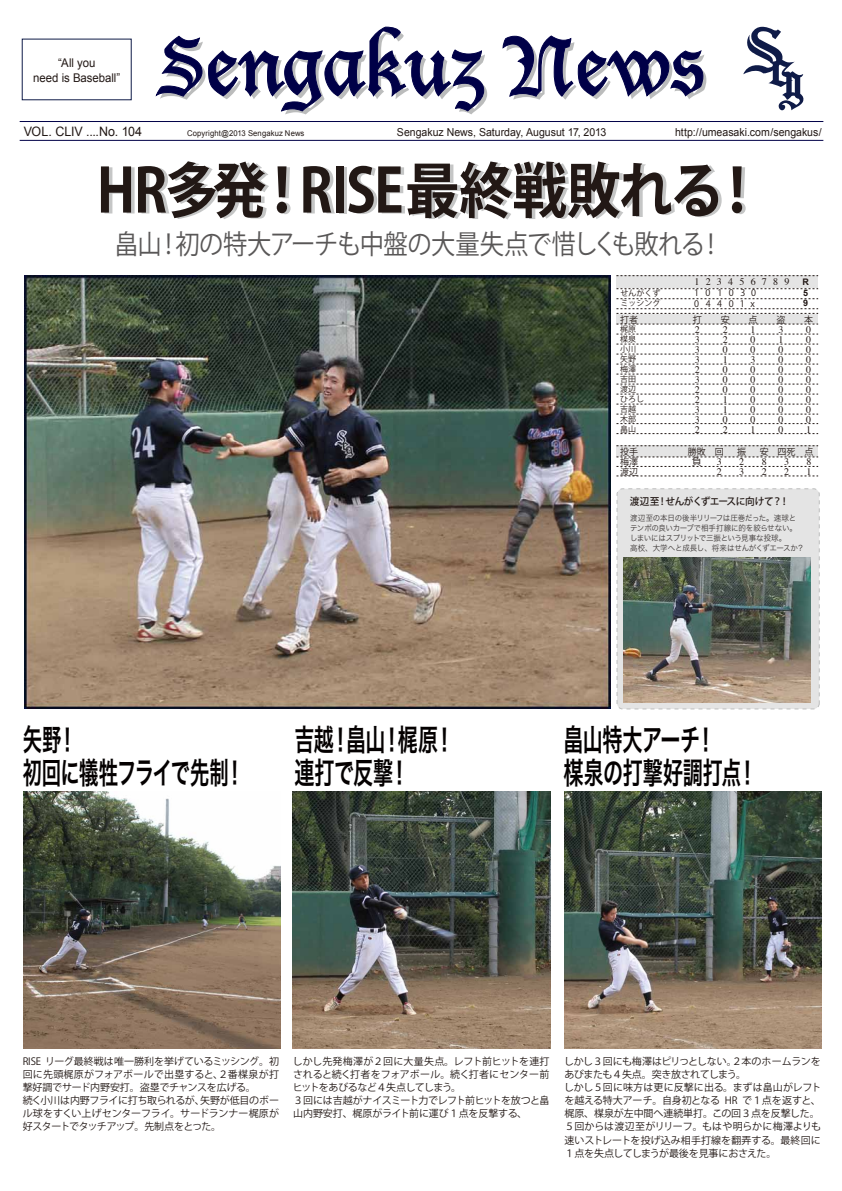
<style>
.page{position:relative;width:842px;height:1191px;background:#fff}
.page>*{position:absolute;margin:0;border:0;box-sizing:border-box;transform-origin:0 0}
.t1{font:700 60px "Koz Go Pro";letter-spacing:-.025em;color:#221815;scale:.9 1}
.t2{font:30.2px/33px "Hira Kaku Pro W6";letter-spacing:-.015em;color:#040000;scale:.66 1}
.t3{font:30.2px/33px "Hira Kaku Pro W6";letter-spacing:-.015em;color:#040000;scale:.64 1}
.t4{font:27px "Koz Go Pro";letter-spacing:-.045em;color:#595757;scale:.9 1}
.t5{font:13px "Arial";color:#221815;scale:.96 1}
.t6{font:12px/15px "Arial";letter-spacing:-.005em;color:#221815;text-align:center;scale:.95 1}
.t7{font:11px "Arial";color:#221815;scale:.96 1}
.t8{font:10px/13px "Koz Go Pro";letter-spacing:-.01em;color:#221815}
.t9{font:10px/10px "Times";color:#221815}
.t10{font:500 10px "Koz Go Pro";letter-spacing:-.055em;color:#221815}
.t11{font:9px/10px "Koz Go Pro";color:#221815;text-align:justify}
.t12{font:700 9px/11px "Arial";color:#221815}
.t13{font:8px/10px "Hira Kaku Pro W3";letter-spacing:-.04em;color:#3c3736;scale:.94 1}
.t14{font:8px/10px "Koz Go Pro";color:#221815}
.t15{font:8px "Arial";letter-spacing:.015em;color:#221815;scale:.96 1}
.s1{color:#c5c6c6}
.s2{font-size:9px}
</style>
<div class="page">
<img style="left:564px;top:791px;width:258px;height:257px">
<img style="left:293px;top:791px;width:257px;height:257px">
<img style="left:23px;top:791px;width:257px;height:257px">
<img style="left:25px;top:275px;width:585px;height:434px">
<svg style="left:743px;top:27px;width:61px;height:83px"></svg>
<hr style="left:20px;top:140px;width:803px;height:1px;background:#000047">
<hr style="left:20px;top:121px;width:803px;height:1px;background:#000047">
<svg style="left:155px;top:26px;width:332px;height:88px"></svg>
<svg style="left:502px;top:35px;width:204px;height:65px"></svg>
<div style="left:616px;top:275px;width:202px;height:13px;background:#e4e4e4"></div>
<svg style="left:616px;top:288px;width:202px;height:1px"></svg>
<svg style="left:616px;top:298px;width:202px;height:1px"></svg>
<svg style="left:616px;top:275px;width:202px;height:1px"></svg>
<div style="left:616px;top:445px;width:202px;height:11px;background:#e4e4e4"></div>
<svg style="left:616px;top:457px;width:202px;height:1px"></svg>
<svg style="left:616px;top:466px;width:202px;height:1px"></svg>
<svg style="left:616px;top:476px;width:202px;height:1px"></svg>
<svg style="left:616px;top:445px;width:202px;height:1px"></svg>
<div style="left:616px;top:314px;width:202px;height:9px;background:#e4e4e4"></div>
<svg style="left:616px;top:324px;width:202px;height:1px"></svg>
<svg style="left:616px;top:334px;width:202px;height:1px"></svg>
<svg style="left:616px;top:308px;width:202px;height:6px"></svg>
<svg style="left:616px;top:344px;width:202px;height:1px"></svg>
<svg style="left:616px;top:354px;width:202px;height:1px"></svg>
<svg style="left:616px;top:364px;width:202px;height:1px"></svg>
<svg style="left:616px;top:374px;width:202px;height:1px"></svg>
<svg style="left:616px;top:384px;width:202px;height:1px"></svg>
<svg style="left:616px;top:394px;width:202px;height:1px"></svg>
<svg style="left:616px;top:404px;width:202px;height:1px"></svg>
<svg style="left:616px;top:414px;width:202px;height:1px"></svg>
<svg style="left:616px;top:423px;width:202px;height:1px"></svg>
<svg style="left:616px;top:433px;width:202px;height:1px"></svg>
<div style="left:617px;top:489px;width:202px;height:220px;background:#e4e4e4;border-radius:6px"></div>
<div style="left:616px;top:488px;width:204px;height:221px;border:1px dashed #bdbebe;border-radius:6px"></div>
<img style="left:624px;top:558px;width:187px;height:144px">
<p class="t6" style="left:33px;top:55px;width:93px">“All you<br>need is Baseball”</p>
<h3 class="t5" style="left:24px;top:123px;width:125px">VOL. CLIV ....No. 104</h3>
<p class="t7" style="left:397px;top:125px;width:220px">Sengakuz News, Saturday, Augusut 17, 2013</p>
<h1 class="t1" style="left:97px;top:152px;width:747px">HR多発！RISE<span class="s1">最終戦敗れる！</span></h1>
<h3 class="t4" style="left:114px;top:227px;width:678px">畠山！初の特大アーチも中盤の大量失点で惜しくも敗れる！</h3>
<p class="t15" style="left:187px;top:128px;width:124px">Copyright@2013 Sengakuz News</p>
<p class="t7" style="left:675px;top:125px;width:154px">http://umeasaki.com/sengakus/</p>
<p class="t9" style="left:694px;top:276px;width:97px">1 2 3 4 5 6 7 8 9</p>
<p class="t14" style="left:620px;top:288px;width:137px;line-height:10.5px">せんがくず　 　 <span class="s2">1 0 1 0 3 0</span>ミッシング　</p>
<p class="t11" style="left:694px;top:298px;width:62px">0 4 4 0 1 x</p>
<p class="t11" style="left:620px;top:314px;width:19px">打者</p>
<p class="t14" style="left:620px;top:324px;width:25px">梶原楳泉小川矢野梅澤吉田渡辺ひろし吉越木部畠山</p>
<p class="t11" style="left:693px;top:314px;width:10px">打</p>
<p class="t9" style="left:695px;top:324px;width:6px;text-align:justify">2<br>3<br>3<br>3<br>2<br>3<br>2<br>2<br>3<br>3<br>2</p>
<p class="t11" style="left:721px;top:314px;width:10px">安</p>
<p class="t9" style="left:723px;top:324px;width:6px;text-align:justify">2<br>2<br>0<br>1<br>0<br>0<br>0<br>1<br>1<br>0<br>2</p>
<p class="t11" style="left:748px;top:314px;width:10px">点</p>
<p class="t9" style="left:750px;top:324px;width:6px;text-align:justify">1<br>0<br>0<br>3<br>0<br>0<br>0<br>0<br>0<br>0<br>1</p>
<p class="t11" style="left:776px;top:314px;width:10px">盗</p>
<p class="t9" style="left:778px;top:324px;width:6px;text-align:justify">3<br>1<br>0<br>0<br>0<br>0<br>0<br>0<br>0<br>0<br>0</p>
<p class="t12" style="left:802px;top:276px;width:8px">R<br>5</p>
<p class="t12" style="left:803px;top:297px;width:7px">9</p>
<p class="t11" style="left:804px;top:314px;width:10px">本</p>
<p class="t9" style="left:806px;top:324px;width:6px;text-align:justify">0<br>0<br>0<br>0<br>0<br>0<br>0<br>0<br>0<br>0<br>1</p>
<p class="t11" style="left:620px;top:446px;width:19px">投手梅澤渡辺</p>
<p class="t11" style="left:760px;top:446px;width:10px">安</p>
<p class="t11" style="left:688px;top:446px;width:19px">勝敗</p>
<p class="t8" style="left:692px;top:455px;width:11px">負</p>
<p class="t11" style="left:737px;top:446px;width:10px">振</p>
<p class="t9" style="left:739px;top:456px;width:6px">2<br>3</p>
<p class="t11" style="left:715px;top:446px;width:10px">回</p>
<p class="t9" style="left:717px;top:456px;width:6px">3<br>2</p>
<p class="t9" style="left:762px;top:456px;width:6px">8<br>2</p>
<p class="t11" style="left:778px;top:446px;width:19px">四死</p>
<p class="t9" style="left:784px;top:456px;width:6px">3<br>2</p>
<p class="t11" style="left:804px;top:446px;width:10px">点</p>
<p class="t9" style="left:806px;top:456px;width:6px">8<br>1</p>
<p class="t10" style="left:630px;top:495px;width:161px">渡辺至！せんがくずエースに向けて？！</p>
<p class="t13" style="left:630px;top:512px;width:187px">渡辺至の本日の後半リリーフは圧巻だった。速球とテンポの良いカーブで相手打線に的を絞らせない。しまいにはスプリットで三振という見事な投球。<br>高校、大学へと成長し、将来はせんがくずエースか？</p>
<h2 class="t3" style="left:23px;top:722px;width:348px">矢野！<br>初回に犠牲フライで先制！</h2>
<h2 class="t2" style="left:294px;top:722px;width:244px">吉越！畠山！梶原！連打で反撃！</h2>
<h2 class="t2" style="left:563px;top:722px;width:295px">畠山特大アーチ！<br>楳泉の打撃好調打点！</h2>
<p class="t8" style="left:23px;top:1055px;width:258px">RISE リーグ最終戦は唯一勝利を挙げているミッシング。初回に先頭梶原がフォアボールで出塁すると、2番楳泉が打撃好調でサード内野安打。盗塁でチャンスを広げる。<br>続く小川は内野フライに打ち取られるが、矢野が低目のボール球をすくい上げセンターフライ。サードランナー梶原が好スタートでタッチアップ。先制点をとった。</p>
<p class="t8" style="left:293px;top:1055px;width:258px">しかし先発梅澤が2回に大量失点。レフト前ヒットを連打されると続く打者をフォアボール。続く打者にセンター前ヒットをあびるなど4失点してしまう。<br>3回には吉越がナイスミート力でレフト前ヒットを放つと畠山内野安打、梶原がライト前に運び1点を反撃する、</p>
<p class="t8" style="left:564px;top:1055px;width:259px">しかし3回にも梅澤はピリっとしない。2本のホームランをあびまたも4失点。突き放されてしまう。<br>しかし5回に味方は更に反撃に出る。まずは畠山がレフトを越える特大アーチ。自身初となる HR で1点を返すと、梶原、楳泉が左中間へ連続単打。この回3点を反撃した。<br>5回からは渡辺至がリリーフ。もはや明らかに梅澤よりも速いストレートを投げ込み相手打線を翻弄する。最終回に<br>1点を失点してしまうが最後を見事におさえた。</p>
</div>
